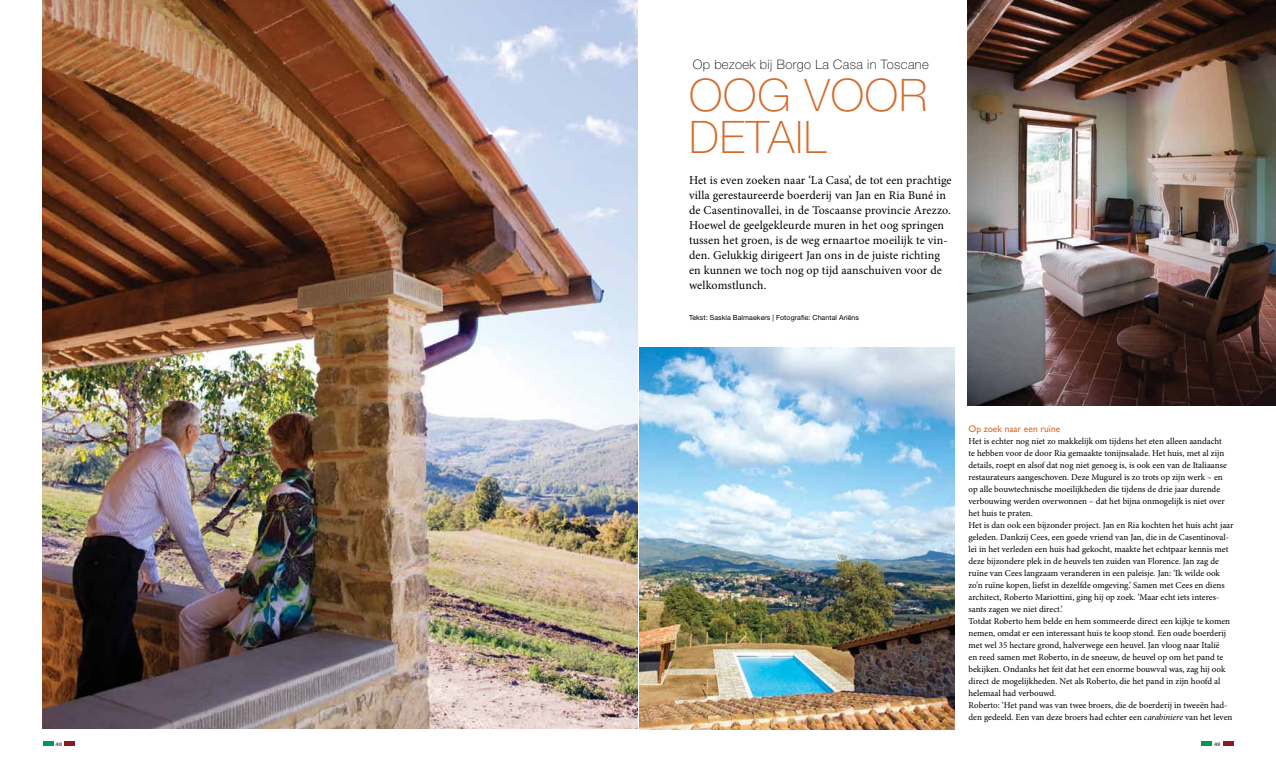
<style>
.page{position:relative;width:1276px;height:780px;background:#fff}
.page>*{position:absolute;margin:0;border:0;box-sizing:border-box;transform-origin:0 0}
.t1{font:100 44.9px/41.8px "Helvetica Neue LT Std";letter-spacing:.02em;color:#d36b2c}
.t2{font:100 13px "Helvetica Neue LT Std";letter-spacing:.03em;color:#000}
.t3{font:12px/15px "Minion Pro";letter-spacing:.01em;color:#000}
.t4{font:9.5px "Gill Sans";color:#d36b2c}
.t5{font:9px/12px "Minion Pro";color:#000}
.t6{font:7px "Helvetica Neue LT Std";letter-spacing:.01em;color:#000}
.t7{font:900 5px "Helvetica Neue LT Std";color:#716f6d}
.s1{font-style:italic}
</style>
<div class="page">
<div style="left:1222px;top:741px;width:11px;height:5px;background:#8a1b21"></div>
<div style="left:1201px;top:741px;width:11px;height:5px;background:#009757"></div>
<div style="left:64px;top:741px;width:11px;height:5px;background:#8a1b21"></div>
<div style="left:43px;top:741px;width:11px;height:5px;background:#009757"></div>
<img style="left:43px;top:0;width:595px;height:729px">
<img style="left:639px;top:347px;width:315px;height:382px">
<img style="left:967px;top:0;width:309px;height:405px">
<h2 class="t2" style="left:692px;top:57px;width:238px">Op bezoek bij Borgo La Casa in Toscane</h2>
<h1 class="t1" style="left:689px;top:74px;width:240px">Oog voor detail</h1>
<p class="t3" style="left:689px;top:173px;width:264px">Het is even zoeken naar ‘La Casa’, de tot een prachtige villa gerestaureerde boerderij van Jan en Ria Buné in de Casentinovallei, in de Toscaanse provincie Arezzo.<br>Hoewel de geelgekleurde muren in het oog springen tussen het groen, is de weg ernaartoe moeilijk te vin&shy;den. Gelukkig dirigeert Jan ons in de juiste richting en kunnen we toch nog op tijd aanschuiven voor de welkomstlunch.</p>
<p class="t6" style="left:689px;top:314px;width:172px">Tekst: Saskia Balmaekers | Fotografie: Chantal Ariëns</p>
<p class="t4" style="left:968px;top:423px;width:93px">Op zoek naar een ruïne</p>
<p class="t5" style="left:968px;top:435px;width:266px">Het is echter nog niet zo makkelijk om tijdens het eten alleen aandacht<br>te hebben voor de door Ria gemaakte tonijnsalade. Het huis, met al zijn details, roept en alsof dat nog niet genoeg is, is ook een van de Italiaanse restaurateurs aangeschoven. Deze Mugurel is zo trots op zijn werk – en op alle bouwtechnische moeilijkheden die tijdens de drie jaar durende verbouwing werden overwonnen – dat het bijna onmogelijk is niet over het huis te praten.<br>Het is dan ook een bijzonder project. Jan en Ria kochten het huis acht jaar geleden. Dankzij Cees, een goede vriend van Jan, die in de Casentinoval&shy;lei in het verleden een huis had gekocht, maakte het echtpaar kennis met deze bijzondere plek in de heuvels ten zuiden van Florence. Jan zag de ruïne van Cees langzaam veranderen in een paleisje. Jan: ‘Ik wilde ook zo’n ruïne kopen, liefst in dezelfde omgeving.’ Samen met Cees en diens architect, Roberto Mariottini, ging hij op zoek. ‘Maar echt iets interes&shy;sants zagen we niet direct.’<br>Totdat Roberto hem belde en hem sommeerde direct een kijkje te komen nemen, omdat er een interessant huis te koop stond. Een oude boerderij met wel 35 hectare grond, halverwege een heuvel. Jan vloog naar Italië<br>en reed samen met Roberto, in de sneeuw, de heuvel op om het pand te bekijken. Ondanks het feit dat het een enorme bouwval was, zag hij ook direct de mogelijkheden. Net als Roberto, die het pand in zijn hoofd al helemaal had verbouwd.<br>Roberto: ‘Het pand was van twee broers, die de boerderij in tweeën had&shy;den gedeeld. Een van deze broers had echter een <span class="s1">carabiniere</span> van het leven</p>
<p class="t7" style="left:56px;top:740px;width:8px">48</p>
<p class="t7" style="left:1214px;top:740px;width:8px">49</p>
</div>
